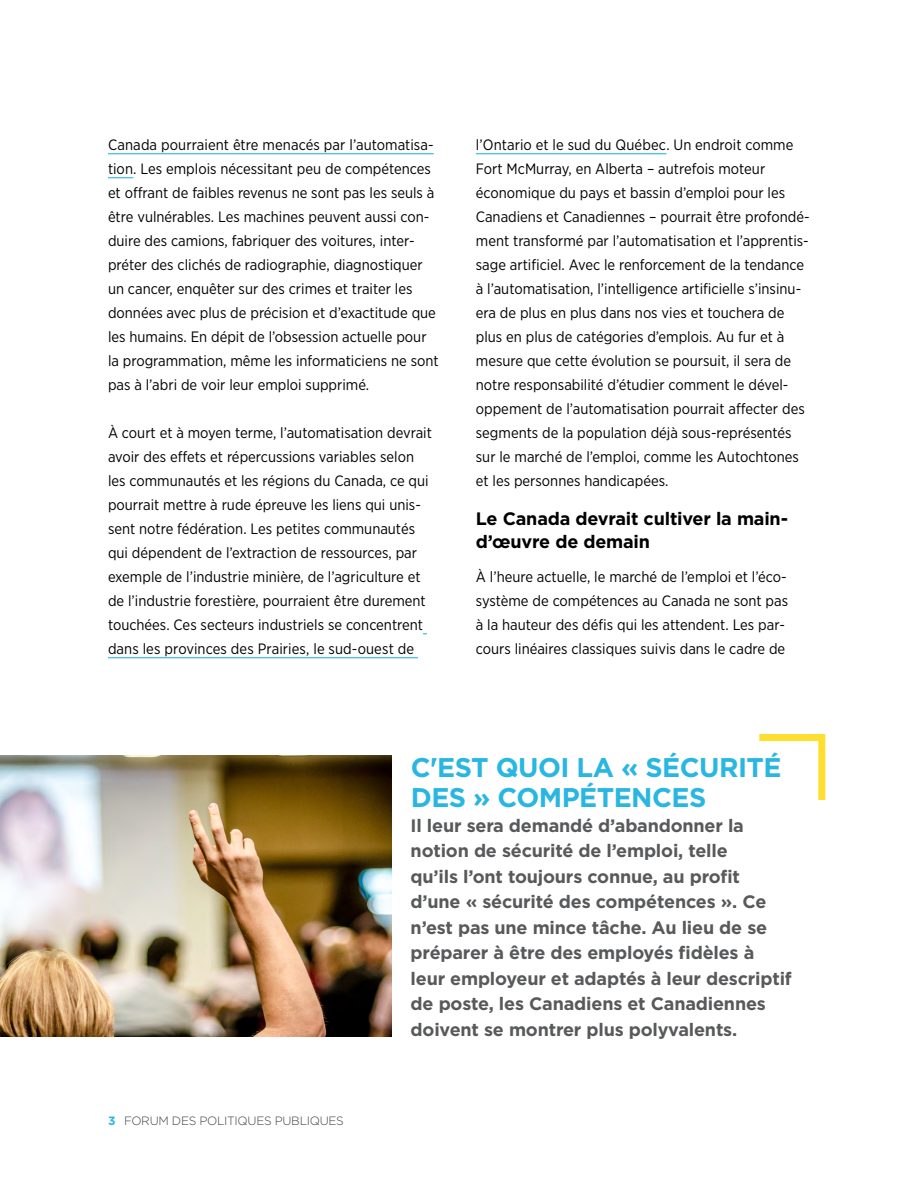
<style>
.page{position:relative;width:918px;height:1188px;background:#fff}
.page>*{position:absolute;margin:0;border:0;box-sizing:border-box;transform-origin:0 0}
.PPF_breakout_blue{font:700 27px/30px "Gotham";letter-spacing:-.02em;color:#29b7e1}
.breakout_text{font:700 18px/25.5px "Gotham";letter-spacing:-.01em;color:#58595b}
.PPF_Subhead{font:700 18px/22.5px "Gotham";letter-spacing:-.01em;color:#000}
.PPF_Body{font:15px/24px "Gotham Narrow";color:#000}
.t1{font:300 12px "Gotham";letter-spacing:-.025em;color:#414042}
.s1{font-weight:700;color:#29b7e1}
</style>
<div class="page">
<hr style="left:108px;top:153px;width:326px;height:1px;background:#29b7e1">
<svg style="left:108px;top:177px;width:25px;height:1px"></svg>
<hr style="left:108px;top:657px;width:310px;height:1px;background:#29b7e1">
<hr style="left:476px;top:153px;width:190px;height:1px;background:#29b7e1">
<svg style="left:759px;top:734px;width:66px;height:66px"></svg>
<img style="left:0;top:755px;width:392px;height:281px">
<p class="PPF_Body" style="left:108px;top:132px;width:332px">Canada pourraient être menacés par l’automatisa&shy;tion. Les emplois nécessitant peu de compétences et offrant de faibles revenus ne sont pas les seuls à être vulnérables. Les machines peuvent aussi con&shy;duire des camions, fabriquer des voitures, inter&shy;préter des clichés de radiographie, diagnostiquer un cancer, enquêter sur des crimes et traiter les données avec plus de précision et d’exactitude que les humains. En dépit de l’obsession actuelle pour la programmation, même les informaticiens ne sont pas à l’abri de voir leur emploi supprimé.</p>
<p class="PPF_Body" style="left:108px;top:420px;width:325px">À court et à moyen terme, l’automatisation devrait avoir des effets et répercussions variables selon les communautés et les régions du Canada, ce qui pourrait mettre à rude épreuve les liens qui unis&shy;sent notre fédération. Les petites communautés qui dépendent de l’extraction de ressources, par exemple de l’industrie minière, de l’agriculture et de l’industrie forestière, pourraient être durement touchées. Ces secteurs industriels se concentrent dans les provinces des Prairies, le sud-ouest de</p>
<p class="PPF_Body" style="left:476px;top:132px;width:335px">l’Ontario et le sud du Québec. Un endroit comme Fort McMurray, en Alberta – autrefois moteur économique du pays et bassin d’emploi pour les Canadiens et Canadiennes – pourrait être profondé&shy;ment transformé par l’automatisation et l’apprentis&shy;sage artificiel. Avec le renforcement de la tendance à l’automatisation, l’intelligence artificielle s’insinu&shy;era de plus en plus dans nos vies et touchera de plus en plus de catégories d’emplois. Au fur et à mesure que cette évolution se poursuit, il sera de notre responsabilité d’étudier comment le dével&shy;oppement de l’automatisation pourrait affecter des segments de la population déjà sous-représentés sur le marché de l’emploi, comme les Autochtones et les personnes handicapées.</p>
<p class="PPF_Subhead" style="left:476px;top:507px;width:314px">Le Canada devrait cultiver la main&shy;d’œuvre de demain</p>
<p class="PPF_Body" style="left:476px;top:564px;width:314px">À l’heure actuelle, le marché de l’emploi et l’éco&shy;système de compétences au Canada ne sont pas à la hauteur des défis qui les attendent. Les par&shy;cours linéaires classiques suivis dans le cadre de</p>
<p class="PPF_breakout_blue" style="left:411px;top:752px;width:372px">C'EST QUOI LA « SÉCURITÉ<br>DES » COMPÉTENCES</p>
<p class="t1" style="left:108px;top:1113px;width:237px"><span class="s1">3</span> FORUM DES POLITIQUES PUBLIQUES</p>
<p class="breakout_text" style="left:411px;top:812px;width:383px">Il leur sera demandé d’abandonner la notion de sécurité de l’emploi, telle<br>qu’ils l’ont toujours connue, au profit d’une « sécurité des compétences ». Ce n’est pas une mince tâche. Au lieu de se préparer à être des employés fidèles à leur employeur et adaptés à leur descriptif de poste, les Canadiens et Canadiennes doivent se montrer plus polyvalents.</p>
</div>
